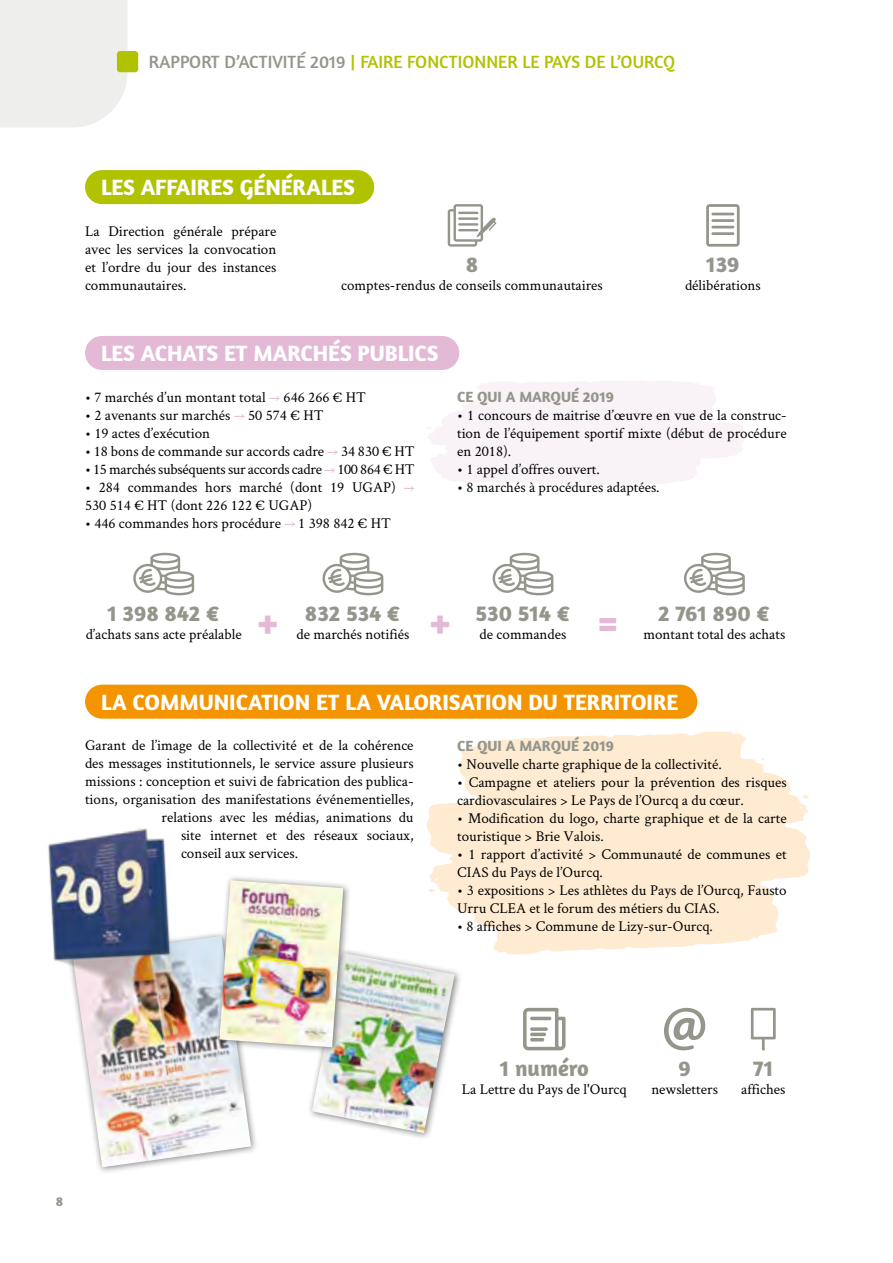
<style>
.page{position:relative;width:893px;height:1263px;background:#fff}
.page>*{position:absolute;margin:0;border:0;box-sizing:border-box;transform-origin:0 0}
.t1{font:700 45px "Amaranth";color:#e3b9d5}
.t2{font:700 22.5px "Amaranth";color:#fff}
.t3{font:700 22.5px "Amaranth";color:#94968c}
.t4{font:18px "Amaranth";color:#b1c200}
.t5{font:15px/18px "Crimson Text";color:#000}
.t6{font:15px "Crimson Text";letter-spacing:-.02em;color:#000}
.t7{font:700 15px "Amaranth";color:#94968c}
.t8{font:700 13.5px "Amaranth";color:#94968c}
.s1{color:#94968c}
.s2{color:#e3b9d5}
</style>
<div class="page">
<svg style="left:427px;top:731px;width:364px;height:99px;fill:#feebd2"></svg>
<svg style="left:428px;top:791px;width:382px;height:164px;fill:#feebd2"></svg>
<svg style="left:427px;top:381px;width:318px;height:104px"></svg>
<div style="left:85px;top:170px;width:289px;height:34px;background:#b1c200;border-radius:17px"></div>
<div style="left:85px;top:336px;width:374px;height:34px;background:#e3b9d5;border-radius:17px"></div>
<div style="left:85px;top:685px;width:612px;height:34px;background:#f39400;border-radius:17px"></div>
<div style="left:67px;top:930px;width:192px;height:245px;background:#000;opacity:.5"></div>
<img style="left:73px;top:936px;width:178px;height:231px">
<img style="left:48px;top:828px;width:153px;height:201px">
<svg style="left:448px;top:204px;width:48px;height:43px"></svg>
<svg style="left:706px;top:204px;width:34px;height:43px"></svg>
<svg style="left:684px;top:553px;width:61px;height:42px"></svg>
<svg style="left:323px;top:553px;width:60px;height:42px"></svg>
<svg style="left:493px;top:553px;width:60px;height:42px"></svg>
<svg style="left:133px;top:553px;width:61px;height:42px"></svg>
<svg style="left:751px;top:1008px;width:25px;height:42px"></svg>
<svg style="left:523px;top:1008px;width:43px;height:42px"></svg>
<hr style="left:530px;top:1017px;width:21px;height:3px;background:#94968c;border-radius:2px">
<svg style="left:530px;top:1027px;width:18px;height:4px"></svg>
<hr style="left:530px;top:1033px;width:16px;height:3px;background:#94968c;border-radius:2px">
<hr style="left:530px;top:1038px;width:14px;height:3px;background:#94968c;border-radius:2px">
<svg style="left:664px;top:1008px;width:41px;height:42px"></svg>
<div style="left:306px;top:947px;width:156px;height:193px;background:#000;opacity:.5"></div>
<img style="left:312px;top:952px;width:143px;height:181px">
<div style="left:213px;top:875px;width:138px;height:180px;background:#000;opacity:.5"></div>
<img style="left:219px;top:880px;width:124px;height:167px">
<div style="left:0;top:0;width:128px;height:128px;background:#eeeeec"></div>
<div style="left:117px;top:51px;width:21px;height:21px;background:#b1c200;border-radius:3px"></div>
<p class="t4" style="left:149px;top:51px;width:528px"><span class="s1">RAPPORT D’ACTIVITÉ 2019</span> | FAIRE FONCTIONNER LE PAYS DE L’OURCQ</p>
<h2 class="t2" style="left:101px;top:173px;width:256px">LES AFFAIRES GÉNÉRALES</h2>
<p class="t5" style="left:85px;top:222px;width:193px;text-align:justify">La Direction générale prépare avec les services la convocation et l’ordre du jour des instances communautaires.</p>
<h2 class="t3" style="left:466px;top:250px;width:14px">8</h2>
<p class="t5" style="left:341px;top:276px;width:263px">comptes-rendus de conseils communautaires</p>
<h2 class="t2" style="left:101px;top:339px;width:339px">LES ACHATS ET MARCHÉS PUBLICS</h2>
<h2 class="t3" style="left:706px;top:250px;width:35px">139</h2>
<p class="t5" style="left:685px;top:276px;width:77px">délibérations</p>
<p class="t5" style="left:85px;top:387px;width:282px">• 7 marchés d’un montant total <span class="s2">→</span> 646 266 € HT</p>
<p class="t5" style="left:85px;top:405px;width:240px">• 2 avenants sur marchés <span class="s2">→</span> 50 574 € HT</p>
<p class="t5" style="left:85px;top:423px;width:127px">• 19 actes d’exécution</p>
<p class="t5" style="left:85px;top:441px;width:331px">• 18 bons de commande sur accords cadre <span class="s2">→</span> 34 830 € HT</p>
<p class="t6" style="left:85px;top:459px;width:331px">• 15 marchés subséquents sur accords cadre <span class="s2">→</span> 100 864 € HT</p>
<p class="t5" style="left:85px;top:477px;width:331px">• 284 commandes hors marché (dont 19 UGAP) <span class="s2">→<br></span>530 514 € HT (dont 226 122 € UGAP)</p>
<p class="t5" style="left:85px;top:513px;width:308px">• 446 commandes hors procédure <span class="s2">→</span> 1 398 842 € HT</p>
<p class="t7" style="left:457px;top:388px;width:158px">CE QUI A MARQUÉ 2019</p>
<p class="t5" style="left:457px;top:406px;width:331px;text-align:justify">• 1 concours de maitrise d’œuvre en vue de la construc&shy;tion de l’équipement sportif mixte (début de procédure en 2018).</p>
<p class="t5" style="left:457px;top:460px;width:144px">• 1 appel d’offres ouvert.</p>
<p class="t5" style="left:457px;top:478px;width:204px">• 8 marchés à procédures adaptées.</p>
<h2 class="t3" style="left:107px;top:599px;width:114px">1 398 842 €</h2>
<p class="t5" style="left:86px;top:624px;width:158px">d’achats sans acte préalable</p>
<h2 class="t3" style="left:305px;top:599px;width:97px">832 534 €</h2>
<p class="t5" style="left:296px;top:624px;width:114px">de marchés notifiés</p>
<h2 class="t3" style="left:475px;top:599px;width:97px">530 514 €</h2>
<p class="t5" style="left:480px;top:624px;width:88px">de commandes</p>
<h1 class="t1" style="left:257px;top:594px;width:24px">+</h1>
<h1 class="t1" style="left:429px;top:594px;width:24px">+</h1>
<h1 class="t1" style="left:597px;top:594px;width:24px">=</h1>
<h2 class="t3" style="left:658px;top:599px;width:114px">2 761 890 €</h2>
<p class="t5" style="left:643px;top:624px;width:143px">montant total des achats</p>
<h2 class="t2" style="left:101px;top:688px;width:579px">LA COMMUNICATION ET LA VALORISATION DU TERRITOIRE</h2>
<p class="t5" style="left:85px;top:736px;width:330px">Garant de l’image de la collectivité et de la cohérence</p>
<p class="t5" style="left:85px;top:754px;width:330px">des messages institutionnels, le service assure plusieurs</p>
<p class="t5" style="left:85px;top:772px;width:330px">missions : conception et suivi de fabrication des publica-</p>
<p class="t5" style="left:85px;top:790px;width:330px">tions, organisation des manifestations événementielles,</p>
<p class="t5" style="left:162px;top:808px;width:253px">relations avec les médias, animations du</p>
<p class="t5" style="left:181px;top:826px;width:234px">site internet et des réseaux sociaux,</p>
<p class="t5" style="left:181px;top:844px;width:119px">conseil aux services.</p>
<p class="t7" style="left:457px;top:736px;width:158px">CE QUI A MARQUÉ 2019</p>
<p class="t5" style="left:457px;top:755px;width:266px">• Nouvelle charte graphique de la collectivité.</p>
<p class="t5" style="left:457px;top:773px;width:331px">• Campagne et ateliers pour la prévention des risques cardiovasculaires &gt; Le Pays de l’Ourcq a du cœur.</p>
<p class="t5" style="left:457px;top:809px;width:331px">• Modification du logo, charte graphique et de la carte touristique &gt; Brie Valois.</p>
<p class="t5" style="left:457px;top:845px;width:331px">• 1 rapport d’activité &gt; Communauté de communes et<br>CIAS du Pays de l’Ourcq.</p>
<p class="t5" style="left:457px;top:881px;width:331px">• 3 expositions &gt; Les athlètes du Pays de l’Ourcq, Fausto<br>Urru CLEA et le forum des métiers du CIAS.</p>
<p class="t5" style="left:457px;top:917px;width:257px">• 8 affiches &gt; Commune de Lizy-sur-Ourcq.</p>
<p class="t8" style="left:56px;top:1193px;width:9px">8</p>
<h2 class="t3" style="left:500px;top:1054px;width:90px">1 numéro</h2>
<p class="t5" style="left:462px;top:1079px;width:166px">La Lettre du Pays de l'Ourcq</p>
<h2 class="t3" style="left:678px;top:1054px;width:14px">9</h2>
<p class="t5" style="left:651px;top:1079px;width:68px">newsletters</p>
<h2 class="t3" style="left:753px;top:1054px;width:22px">71</h2>
<p class="t5" style="left:741px;top:1079px;width:46px">affiches</p>
</div>
